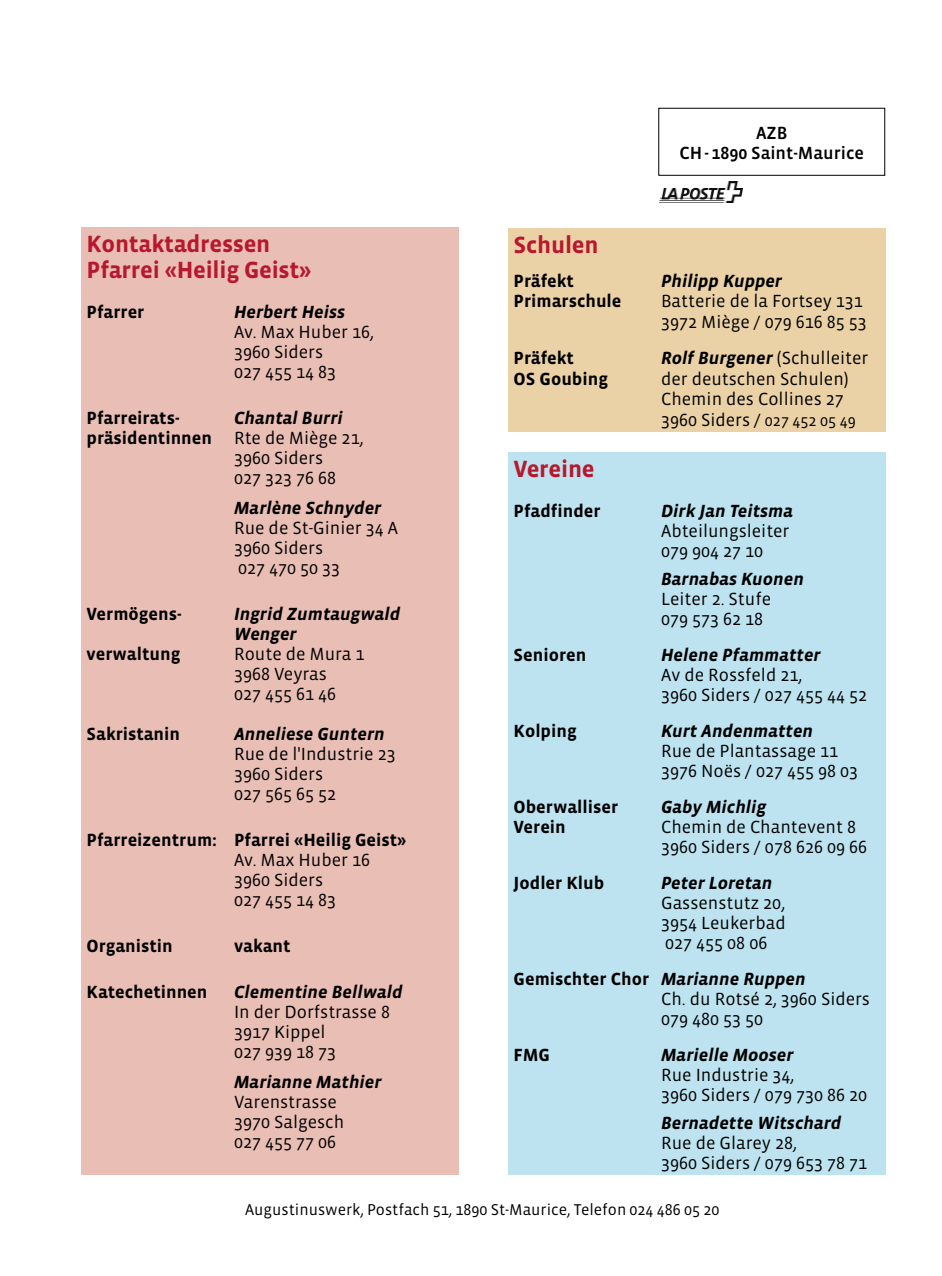
<style>
.page{position:relative;width:942px;height:1276px;background:#fff}
.page>*{position:absolute;margin:0;border:0;box-sizing:border-box;transform-origin:0 0}
.t1{font:700 24px/26px "Vista Sans";letter-spacing:-.01em;color:#b7182e}
.t2{font:18px/20px "Vista Sans";color:#000}
.t3{font:italic 700 18px/20px "Vista Sans";color:#000}
.t4{font:700 18px "Vista Sans";color:#000}
.t5{font:18px/20px "Vista Sans Med";color:#000;text-align:center}
.t6{font:16px "Vista Sans";color:#000}
.s1{font-weight:400}
.s2{font-weight:400;font-style:normal}
.s3{font-size:16px}
.s4{font-weight:700}
.s5{font-weight:700;font-style:italic}
</style>
<div class="page">
<div style="left:658px;top:108px;width:226px;height:68px;border:1px solid #000"></div>
<img style="left:659px;top:182px;width:83px;height:21px">
<div style="left:81px;top:227px;width:377px;height:947px;background:#e9beb5"></div>
<div style="left:507px;top:452px;width:377px;height:722px;background:#bde3f0"></div>
<div style="left:507px;top:228px;width:377px;height:203px;background:#ead1a6"></div>
<h1 class="t1" style="left:86px;top:231px;width:226px">Kontaktadressen<br>Pfarrei «Heilig Geist»</h1>
<p class="t4" style="left:86px;top:303px;width:59px">Pfarrer</p>
<p class="t3" style="left:234px;top:302px;width:113px">Herbert Heiss</p>
<p class="t2" style="left:234px;top:322px;width:141px">Av. Max Huber 16,<br>3960 Siders<br>027 455 14 83</p>
<p class="t4" style="left:86px;top:409px;width:94px">Pfarreirats-</p>
<p class="t3" style="left:234px;top:408px;width:110px">Chantal Burri</p>
<p class="t4" style="left:86px;top:429px;width:278px">präsidentinnen <span class="s1">Rte de Miège 21,</span></p>
<p class="t2" style="left:234px;top:448px;width:91px">3960 Siders</p>
<p class="t2" style="left:234px;top:468px;width:104px">027 323 76 68</p>
<p class="t3" style="left:234px;top:498px;width:149px">Marlène Schnyder</p>
<p class="t2" style="left:234px;top:518px;width:165px">Rue de St-Ginier 34 A<br>3960 Siders<br>027 470 50 33</p>
<p class="t4" style="left:86px;top:605px;width:96px">Vermögens-</p>
<p class="t3" style="left:234px;top:604px;width:168px">Ingrid Zumtaugwald<br>Wenger</p>
<p class="t4" style="left:86px;top:645px;width:95px">verwaltung</p>
<p class="t2" style="left:234px;top:644px;width:132px">Route de Mura 1<br>3968 Veyras<br>027 455 61 46</p>
<p class="t4" style="left:86px;top:725px;width:95px">Sakristanin</p>
<p class="t3" style="left:234px;top:724px;width:152px">Anneliese Guntern</p>
<p class="t2" style="left:234px;top:744px;width:163px">Rue de l'Industrie 23<br>3960 Siders<br>027 565 65 52</p>
<p class="t4" style="left:86px;top:831px;width:321px">Pfarreizentrum: Pfarrei «Heilig Geist»</p>
<p class="t2" style="left:234px;top:850px;width:137px">Av. Max Huber 16<br>3960 Siders<br>027 455 14 83</p>
<p class="t4" style="left:86px;top:937px;width:88px">Organistin</p>
<p class="t4" style="left:234px;top:937px;width:58px">vakant</p>
<p class="t4" style="left:86px;top:983px;width:122px">Katechetinnen</p>
<p class="t3" style="left:234px;top:982px;width:170px">Clementine Bellwald</p>
<p class="t2" style="left:234px;top:1002px;width:157px">In der Dorfstrasse 8<br>3917 Kippel<br>027 939 18 73</p>
<p class="t3" style="left:234px;top:1072px;width:149px">Marianne Mathier</p>
<p class="t2" style="left:234px;top:1092px;width:112px">Varenstrasse<br>3970 Salgesch<br>027 455 77 06</p>
<p class="t5" style="left:679px;top:123px;width:186px">AZB<br>CH - 1890 Saint-Maurice</p>
<h1 class="t1" style="left:513px;top:232px;width:86px">Schulen</h1>
<p class="t4" style="left:513px;top:271px;width:62px">Präfekt</p>
<p class="t3" style="left:660px;top:271px;width:122px">Philipp Kupper</p>
<p class="t4" style="left:513px;top:292px;width:109px">Primarschule</p>
<p class="t2" style="left:660px;top:291px;width:207px">Batterie de la Fortsey 131<br>3972 Miège / 079 616 85 53</p>
<p class="t4" style="left:513px;top:349px;width:62px">Präfekt</p>
<p class="t3" style="left:660px;top:349px;width:208px">Rolf Burgener <span class="s2">(Schulleiter</span></p>
<p class="t4" style="left:513px;top:370px;width:96px">OS Goubing</p>
<p class="t2" style="left:660px;top:369px;width:196px">der deutschen Schulen)<br>Chemin des Collines 27<br>3960 Siders / <span class="s3">027 452 05 49</span></p>
<h1 class="t1" style="left:513px;top:456px;width:83px">Vereine</h1>
<p class="t4" style="left:513px;top:501px;width:88px">Pfadfinder</p>
<p class="t3" style="left:660px;top:501px;width:134px">Dirk Jan Teitsma</p>
<p class="t2" style="left:660px;top:521px;width:130px">Abteilungsleiter<br>079 904 27 10</p>
<p class="t3" style="left:660px;top:569px;width:144px">Barnabas Kuonen</p>
<p class="t2" style="left:660px;top:589px;width:111px">Leiter 2. Stufe<br>079 573 62 18</p>
<p class="t4" style="left:513px;top:645px;width:74px">Senioren</p>
<p class="t3" style="left:660px;top:645px;width:161px">Helene Pfammatter</p>
<p class="t2" style="left:660px;top:665px;width:207px">Av de Rossfeld 21,<br>3960 Siders / 027 455 44 52</p>
<p class="t4" style="left:513px;top:721px;width:65px">Kolping</p>
<p class="t3" style="left:660px;top:721px;width:153px">Kurt Andenmatten</p>
<p class="t2" style="left:660px;top:741px;width:198px">Rue de Plantassage 11<br>3976 Noës / 027 455 98 03</p>
<p class="t4" style="left:513px;top:797px;width:106px">Oberwalliser</p>
<p class="t3" style="left:660px;top:797px;width:107px">Gaby Michlig</p>
<p class="t4" style="left:513px;top:817px;width:54px">Verein</p>
<p class="t2" style="left:660px;top:817px;width:207px">Chemin de Chantevent 8<br>3960 Siders / 078 626 09 66</p>
<p class="t4" style="left:513px;top:873px;width:92px">Jodler Klub</p>
<p class="t3" style="left:660px;top:873px;width:113px">Peter Loretan</p>
<p class="t2" style="left:660px;top:893px;width:126px;text-align:justify">Gassenstutz 20, 3954 Leukerbad 027 455 08 06</p>
<p class="t2" style="left:660px;top:969px;width:210px;text-indent:-147px"><span class="s4">Gemischter Chor</span> <span class="s5">Marianne Ruppen<br></span>Ch. du Rotsé 2, 3960 Siders<br>079 480 53 50</p>
<p class="t4" style="left:513px;top:1045px;width:38px">FMG</p>
<p class="t3" style="left:660px;top:1045px;width:134px">Marielle Mooser</p>
<p class="t2" style="left:660px;top:1065px;width:207px">Rue Industrie 34,<br>3960 Siders / 079 730 86 20</p>
<p class="t3" style="left:660px;top:1113px;width:182px">Bernadette Witschard</p>
<p class="t2" style="left:660px;top:1133px;width:207px">Rue de Glarey 28,<br>3960 Siders / 079 653 78 71</p>
<p class="t6" style="left:245px;top:1201px;width:475px">Augustinuswerk, Postfach 51, 1890 St-Maurice, Telefon 024 486 05 20</p>
</div>
